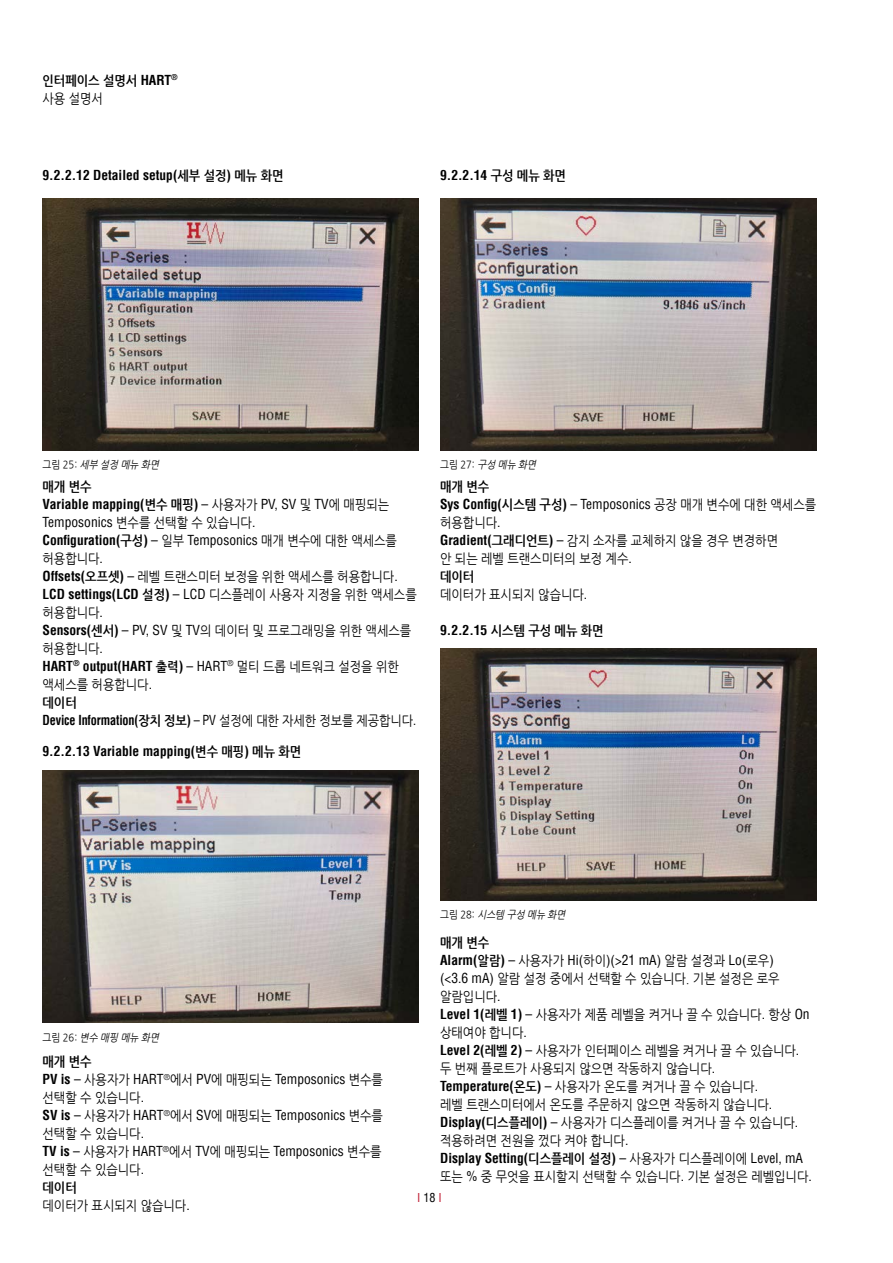
<style>
.page{position:relative;width:893px;height:1263px;background:#fff}
.page>*{position:absolute;margin:0;border:0;box-sizing:border-box;transform-origin:0 0}
.t1{font:13.5px/18px "Nanum Gothic";color:#000;scale:.9 1}
.t2{font:700 condensed 13.5px "Helvetica LT Std";color:#000}
.t3{font:condensed 13.5px "Helvetica LT Pro";color:#000}
.t4{font:700 13.5px/18px "Nanum Gothic";color:#000;scale:.9 1}
.t5{font:700 condensed 13.5px "Helvetica LT Std";color:#000;scale:.9 1}
.t6{font:condensed 12px "Helvetica LT Pro";color:#bf182f}
.t7{font:italic 10.5px "Nanum Gothic";color:#000;scale:.9 1}
.s1{font-family:"Helvetica LT Pro";font-stretch:condensed}
.s2{font-weight:400}
.s3{font-family:"Nanum Gothic";font-stretch:normal}
.s4{font-style:normal}
.s5{font-family:"Helvetica LT Pro";font-weight:400}
.s6{font-family:"Nanum Gothic";font-weight:400;font-stretch:normal}
.s7{font-family:"Helvetica LT Std";font-weight:700;font-stretch:condensed}
.s8{font-weight:700}
.s9{font-family:"Helvetica LT Std";font-stretch:condensed}
.s10{font-family:"Helvetica LT Std";font-weight:700}
.s11{font-family:"Nanum Gothic";font-weight:700;font-stretch:normal}
.s12{color:#000}
</style>
<div class="page">
<img style="left:43px;top:198px;width:376px;height:252px">
<img style="left:440px;top:198px;width:376px;height:252px">
<img style="left:440px;top:648px;width:376px;height:252px">
<img style="left:43px;top:771px;width:376px;height:252px">
<p class="t4" style="left:43px;top:72px;width:152px">인터페이스 설명서 <span class="s1">HART</span><sup>® </sup><span class="s2">사용 설명서</span></p>
<p class="t2" style="left:43px;top:167px;width:243px">9.2.2.12 Detailed setup(<span class="s3">세부 설정</span>) <span class="s3">메뉴 화면</span></p>
<p class="t2" style="left:440px;top:167px;width:127px">9.2.2.14 <span class="s3">구성 메뉴 화면</span></p>
<p class="t7" style="left:43px;top:460px;width:133px"><span class="s4">그 림 2 5 :</span> 세부 설정 메뉴 화면</p>
<p class="t7" style="left:440px;top:460px;width:111px"><span class="s4">그림 27:</span> 구성 메뉴 화면</p>
<p class="t4" style="left:43px;top:478px;width:56px">매개 변수</p>
<p class="t2" style="left:43px;top:495px;width:348px">Variable mapping(<span class="s3">변수 매핑</span>) <span class="s5">–</span> <span class="s6">사용자가</span> <span class="s5">PV, SV</span> <span class="s6">및</span> <span class="s5">TV</span><span class="s6">에 매핑되는</span></p>
<p class="t3" style="left:43px;top:513px;width:214px">Temposonics <span class="s3">변수를 선택할 수 있습니다</span>.</p>
<p class="t2" style="left:43px;top:531px;width:356px">Configuration(<span class="s3">구성</span>) <span class="s5">–</span> <span class="s6">일부</span> <span class="s5">Temposonics</span> <span class="s6">매개 변수에 대한 액세스를</span></p>
<p class="t1" style="left:43px;top:550px;width:417px">허용합니다<span class="s1">.<br></span><span class="s7">Offsets(</span><span class="s8">오프셋</span><span class="s7">)</span> <span class="s1">–</span> 레벨 트랜스미터 보정을 위한 액세스를 허용합니다<span class="s1">.<br></span><span class="s7">LCD settings(LCD</span> <span class="s8">설정</span><span class="s7">)</span> <span class="s1">– LCD</span> 디스플레이 사용자 지정을 위한 액세스를 허용합니다<span class="s1">.<br></span><span class="s7">Sensors(</span><span class="s8">센서</span><span class="s7">)</span> <span class="s1">– PV, SV</span> 및 <span class="s1">TV</span>의 데이터 및 프로그래밍을 위한 액세스를 허용합니다<span class="s1">.</span></p>
<p class="t2" style="left:43px;top:657px;width:358px">HART<sup>®</sup> output(HART <span class="s3">출력</span>) <span class="s5">– HART</span><sup>®</sup> <span class="s6">멀티 드롭 네트워크 설정을 위한</span></p>
<p class="t1" style="left:43px;top:676px;width:123px">액세스를 허용합니다<span class="s1">. </span><span class="s8">데이터</span></p>
<p class="t5" style="left:43px;top:711px;width:417px">Device Information(<span class="s3">장치 정보</span>) <span class="s5">– PV</span> <span class="s6">설정에 대한 자세한 정보를 제공합니다</span><span class="s5">.</span></p>
<p class="t2" style="left:43px;top:743px;width:260px">9.2.2.13 Variable mapping(<span class="s3">변수 매핑</span>) <span class="s3">메뉴 화면</span></p>
<p class="t1" style="left:440px;top:478px;width:419px"><span class="s8">매개 변수<br></span><span class="s7">Sys Config(</span><span class="s8">시스템 구성</span><span class="s7">)</span> <span class="s1">– Temposonics</span> 공장 매개 변수에 대한 액세스를 허용합니다<span class="s1">.<br></span><span class="s7">Gradient(</span><span class="s8">그래디언트</span><span class="s7">)</span> <span class="s1">–</span> 감지 소자를 교체하지 않을 경우 변경하면<br>안 되는 레벨 트랜스미터의 보정 계수<span class="s1">.<br></span><span class="s8">데이터<br></span>데이터가 표시되지 않습니다<span class="s1">.</span></p>
<p class="t4" style="left:440px;top:622px;width:183px"><span class="s9">9.2.2.15</span> 시스템 구성 메뉴 화면</p>
<p class="t7" style="left:440px;top:910px;width:143px"><span class="s4">그 림 2 8 :</span> 시스템 구성 메뉴 화면</p>
<p class="t7" style="left:43px;top:1033px;width:133px"><span class="s4">그 림 2 6 :</span> 변수 매핑 메뉴 화면</p>
<p class="t4" style="left:43px;top:1053px;width:56px">매개 변수</p>
<p class="t3" style="left:43px;top:1071px;width:342px"><span class="s10">PV is</span> – <span class="s3">사용자가</span> HART<sup>®</sup><span class="s3">에서</span> PV<span class="s3">에 매핑되는</span> Temposonics <span class="s3">변수를</span></p>
<p class="t1" style="left:43px;top:1089px;width:114px">선택할 수 있습니다<span class="s1">.</span></p>
<p class="t3" style="left:43px;top:1107px;width:342px"><span class="s10">SV is</span> – <span class="s3">사용자가</span> HART<sup>®</sup><span class="s3">에서</span> SV<span class="s3">에 매핑되는</span> Temposonics <span class="s3">변수를</span></p>
<p class="t1" style="left:43px;top:1125px;width:114px">선택할 수 있습니다<span class="s1">.</span></p>
<p class="t3" style="left:43px;top:1143px;width:340px"><span class="s10">TV is</span> – <span class="s3">사용자가</span> HART<sup>®</sup><span class="s3">에서</span> TV<span class="s3">에 매핑되는</span> Temposonics <span class="s3">변수를</span></p>
<p class="t1" style="left:43px;top:1161px;width:165px">선택할 수 있습니다<span class="s1">.<br></span><span class="s8">데이터<br></span>데이터가 표시되지 않습니다<span class="s1">.</span></p>
<p class="t4" style="left:440px;top:934px;width:56px">매개 변수</p>
<p class="t3" style="left:440px;top:951px;width:335px"><span class="s10">Alarm(</span><span class="s11">알람</span><span class="s10">)</span> – <span class="s3">사용자가</span> Hi(<span class="s3">하이</span>)(&gt;21 mA) <span class="s3">알람 설정과</span> Lo(<span class="s3">로우</span>)</p>
<p class="t1" style="left:440px;top:970px;width:412px"><span class="s1">(&lt;3.6 mA)</span> 알람 설정 중에서 선택할 수 있습니다. 기본 설정은 로우 알람입니다<span class="s1">.<br></span><span class="s7">Level 1(</span><span class="s8">레벨</span> <span class="s7">1)</span> <span class="s1">–</span> 사용자가 제품 레벨을 켜거나 끌 수 있습니다<span class="s1">.</span> 항상 <span class="s1">On </span>상태여야 합니다<span class="s1">.<br></span><span class="s7">Level 2(</span><span class="s8">레벨</span> <span class="s7">2)</span> <span class="s1">–</span> 사용자가 인터페이스 레벨을 켜거나 끌 수 있습니다<span class="s1">. </span>두 번째 플로트가 사용되지 않으면 작동하지 않습니다<span class="s1">.<br></span><span class="s7">Temperature(</span><span class="s8">온도</span><span class="s7">)</span> <span class="s1">–</span> 사용자가 온도를 켜거나 끌 수 있습니다<span class="s1">.<br></span>레벨 트랜스미터에서 온도를 주문하지 않으면 작동하지 않습니다<span class="s1">.<br></span><span class="s7">Display(</span><span class="s8">디스플레이</span><span class="s7">)</span> <span class="s1">–</span> 사용자가 디스플레이를 켜거나 끌 수 있습니다<span class="s1">. </span>적용하려면 전원을 껐다 켜야 합니다<span class="s1">.</span></p>
<p class="t2" style="left:440px;top:1149px;width:364px">Display Setting(<span class="s3">디스플레이 설정</span>) <span class="s5">–</span> <span class="s6">사용자가 디스플레이에</span> <span class="s5">Level, mA</span></p>
<p class="t1" style="left:440px;top:1168px;width:415px">또는 <span class="s1">%</span> 중 무엇을 표시할지 선택할 수 있습니다<span class="s1">.</span> 기본 설정은 레벨입니다<span class="s1">.</span></p>
<p class="t6" style="left:417px;top:1190px;width:26px">I <span class="s12">18</span> I</p>
</div>
